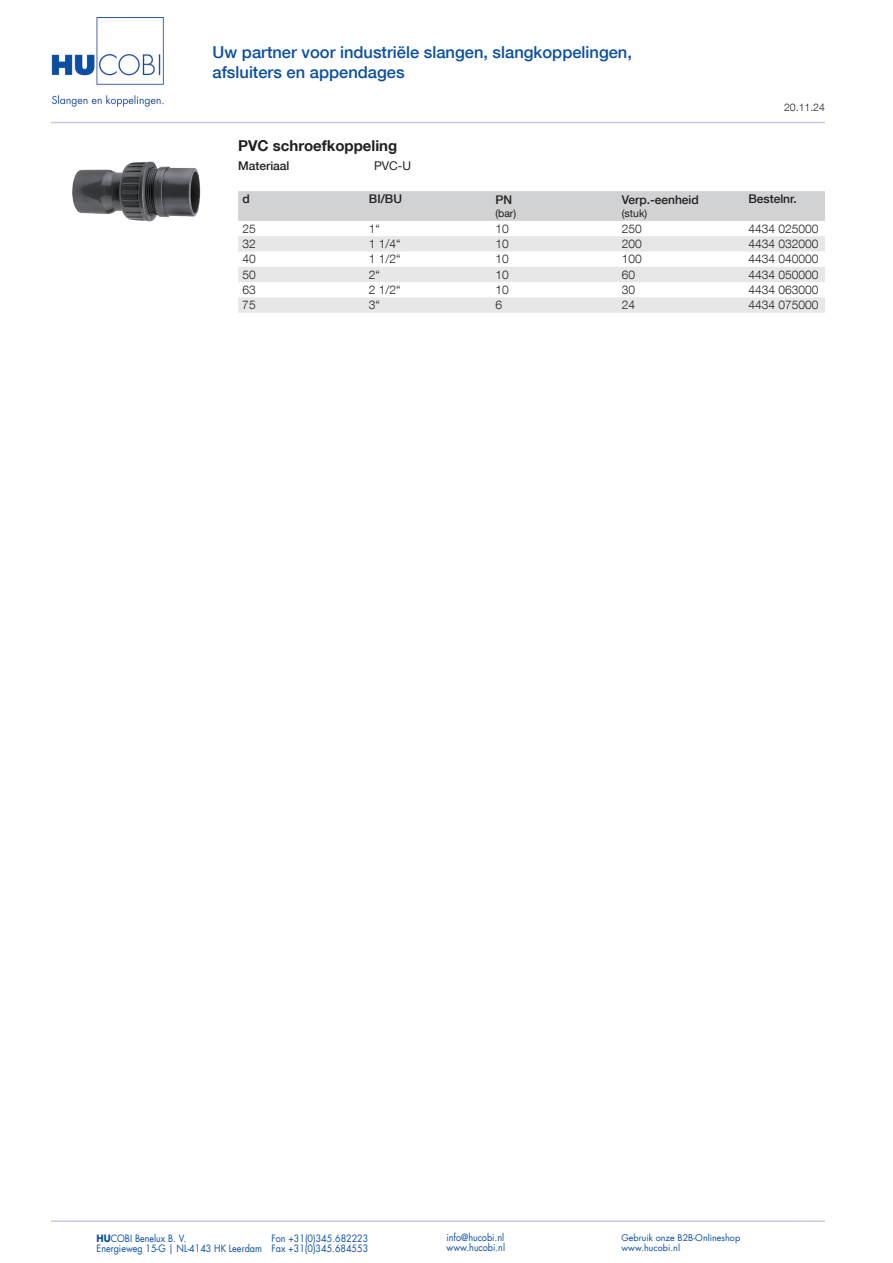
<style>
.page{position:relative;width:893px;height:1263px;background:#fff}
.page>*{position:absolute;margin:0;border:0;box-sizing:border-box;transform-origin:0 0}
.t1{font:500 16.5px/19.8px "Helvetica Neue LT Com";color:#0a4fa2}
.t2{font:700 15px "Helvetica Neue LT Com";color:#231f20}
.t3{font:300 12px "Helvetica Neue LT Com";color:#231f20}
.t4{font:500 12px "Helvetica Neue LT Com";color:#231f20}
.t5{font:12px "Helvetica Neue LT Com";color:#231f20}
.t6{font:10.5px "Helvetica Neue LT Com";color:#231f20}
.t7{font:300 10.5px "Helvetica Neue LT Com";color:#231f20}
.t8{font:9.9px "Futura LT";color:#0a4fa2;scale:.91 1}
.t9{font:9px "Futura LT";color:#0a4fa2}
.s1{font-weight:700}
</style>
<div class="page">
<hr style="left:51px;top:122px;width:774px;height:1px;background:#c7cbe6">
<hr style="left:51px;top:1220px;width:774px;height:2px;background:#c7cbe6">
<img style="left:51px;top:17px;width:113px;height:90px">
<div style="left:238px;top:191px;width:587px;height:30px;background:#d1d2d4"></div>
<svg style="left:238px;top:236px;width:587px;height:77px;fill:#e6e7e9"></svg>
<img style="left:72px;top:161px;width:129px;height:61px">
<h1 class="t1" style="left:213px;top:42px;width:421px">Uw partner voor industriële slangen, slangkoppelingen, afsluiters en appendages</h1>
<p class="t2" style="left:238px;top:136px;width:161px">PVC schroefkoppeling</p>
<p class="t4" style="left:238px;top:158px;width:53px">Materiaal</p>
<p class="t5" style="left:374px;top:158px;width:39px">PVC-U</p>
<p class="t4" style="left:242px;top:192px;width:9px">d</p>
<p class="t4" style="left:369px;top:192px;width:35px">BI/BU</p>
<p class="t4" style="left:495px;top:192px;width:18px">PN</p>
<p class="t6" style="left:495px;top:206px;width:22px">(bar)</p>
<p class="t4" style="left:622px;top:192px;width:78px">Verp.-eenheid</p>
<p class="t6" style="left:622px;top:206px;width:27px">(stuk)</p>
<p class="t7" style="left:784px;top:101px;width:42px">20.11.24</p>
<p class="t4" style="left:748px;top:192px;width:50px">Bestelnr.</p>
<p class="t3" style="left:242px;top:221px;width:15px">25</p>
<p class="t3" style="left:369px;top:221px;width:13px">1“</p>
<p class="t3" style="left:495px;top:221px;width:15px">10</p>
<p class="t3" style="left:622px;top:221px;width:22px">250</p>
<p class="t3" style="left:748px;top:221px;width:72px">4434 025000</p>
<p class="t3" style="left:242px;top:237px;width:15px">32</p>
<p class="t3" style="left:369px;top:237px;width:33px">1 1/4“</p>
<p class="t3" style="left:495px;top:237px;width:15px">10</p>
<p class="t3" style="left:622px;top:237px;width:22px">200</p>
<p class="t3" style="left:748px;top:237px;width:72px">4434 032000</p>
<p class="t3" style="left:242px;top:252px;width:15px">40</p>
<p class="t3" style="left:369px;top:252px;width:33px">1 1/2“</p>
<p class="t3" style="left:495px;top:252px;width:15px">10</p>
<p class="t3" style="left:622px;top:252px;width:22px">100</p>
<p class="t3" style="left:748px;top:252px;width:72px">4434 040000</p>
<p class="t3" style="left:242px;top:267px;width:15px">50</p>
<p class="t3" style="left:369px;top:267px;width:13px">2“</p>
<p class="t3" style="left:495px;top:267px;width:15px">10</p>
<p class="t3" style="left:622px;top:267px;width:15px">60</p>
<p class="t3" style="left:748px;top:267px;width:72px">4434 050000</p>
<p class="t3" style="left:242px;top:282px;width:15px">63</p>
<p class="t3" style="left:369px;top:282px;width:33px">2 1/2“</p>
<p class="t3" style="left:495px;top:282px;width:15px">10</p>
<p class="t3" style="left:622px;top:282px;width:15px">30</p>
<p class="t3" style="left:748px;top:282px;width:72px">4434 063000</p>
<p class="t3" style="left:242px;top:298px;width:15px">75</p>
<p class="t3" style="left:369px;top:298px;width:13px">3“</p>
<p class="t3" style="left:495px;top:298px;width:8px">6</p>
<p class="t3" style="left:622px;top:298px;width:15px">24</p>
<p class="t3" style="left:748px;top:298px;width:72px">4434 075000</p>
<p class="t8" style="left:97px;top:1232px;width:100px"><span class="s1">HU</span>COBI Benelux B. V.</p>
<p class="t8" style="left:271px;top:1232px;width:108px">Fon +31(0)345.682223</p>
<p class="t8" style="left:446px;top:1231px;width:65px">info@hucobi.nl</p>
<p class="t9" style="left:621px;top:1231px;width:120px">Gebruik onze B2B-Onlineshop</p>
<p class="t8" style="left:97px;top:1242px;width:300px">Energieweg 15-G | NL-4143 HK Leerdam Fax +31(0)345.684553</p>
<p class="t8" style="left:446px;top:1241px;width:66px">www.hucobi.nl</p>
<p class="t9" style="left:621px;top:1242px;width:60px">www.hucobi.nl</p>
</div>
